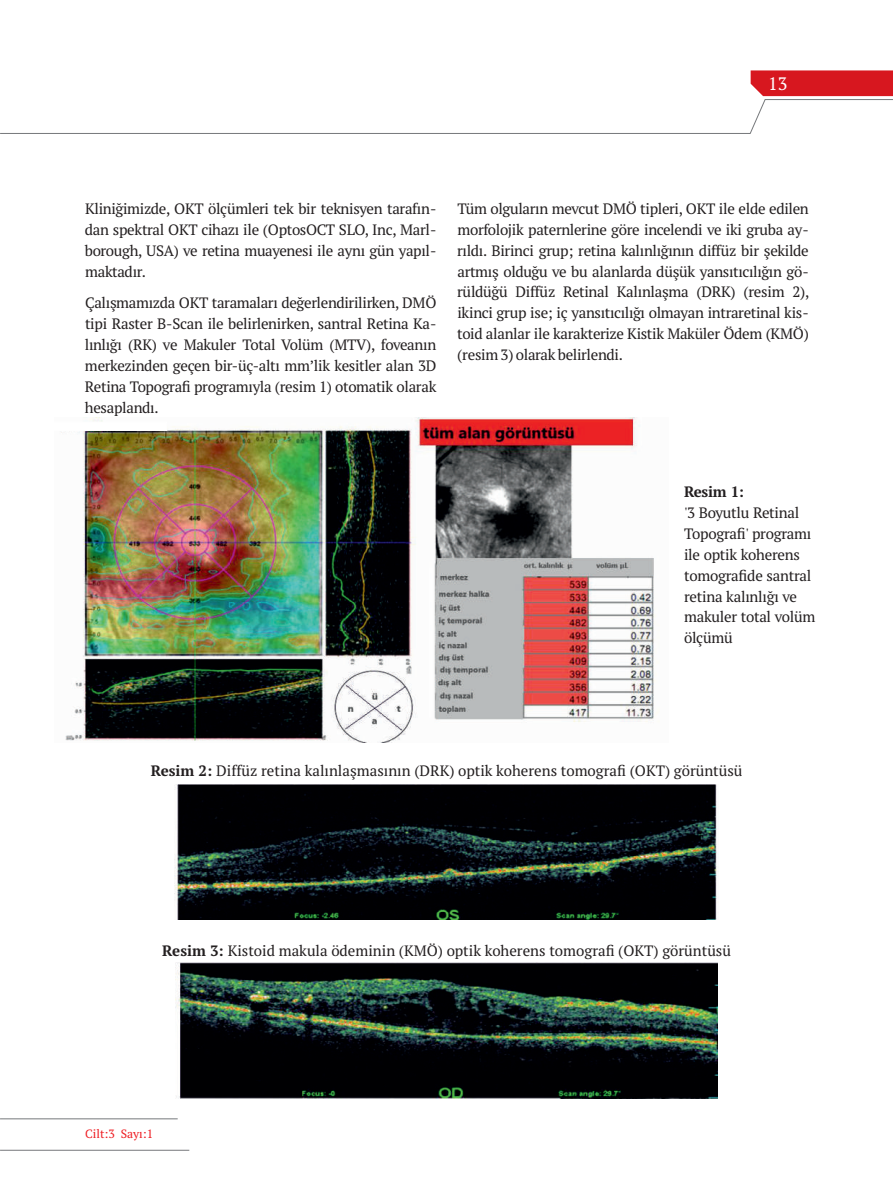
<style>
.page{position:relative;width:893px;height:1191px;background:#fff}
.page>*{position:absolute;margin:0;border:0;box-sizing:border-box;transform-origin:0 0}
.t1{font:18px "PT Serif";color:#fff}
.t2{font:15px/20.9px "PT Serif";letter-spacing:-.015em;color:#231f20;text-align:justify}
.t3{font:700 15px "PT Serif";letter-spacing:-.02em;color:#231f20}
.t4{font:12px "PT Serif";color:#ee1d23}
.s1{font-weight:700}
</style>
<div class="page">
<svg style="left:0;top:70px;width:893px;height:64px"></svg>
<hr style="left:0;top:1149px;width:189px;height:1px;background:#76787b">
<hr style="left:0;top:1118px;width:178px;height:1px;background:#76787b">
<img style="left:61px;top:418px;width:597px;height:325px">
<img style="left:175px;top:785px;width:542px;height:134px">
<img style="left:176px;top:962px;width:541px;height:136px">
<svg style="left:61px;top:421px;width:107px;height:10px"></svg>
<p class="t1" style="left:768px;top:76px;width:21px">13</p>
<p class="t2" style="left:85px;top:199px;width:353px">Kliniğimizde, OKT ölçümleri tek bir teknisyen tarafın&shy;dan spektral OKT cihazı ile (OptosOCT SLO, Inc, Marl&shy;borough, USA) ve retina muayenesi ile aynı gün yapıl&shy;maktadır.</p>
<p class="t2" style="left:85px;top:294px;width:353px">Çalışmamızda OKT taramaları değerlendirilirken, DMÖ tipi Raster B-Scan ile belirlenirken, santral Retina Ka&shy;lınlığı (RK) ve Makuler Total Volüm (MTV), foveanın merkezinden geçen bir-üç-altı mm’lik kesitler alan 3D Retina Topografi programıyla (resim 1) otomatik olarak hesaplandı.</p>
<p class="t2" style="left:457px;top:199px;width:354px">Tüm olguların mevcut DMÖ tipleri, OKT ile elde edilen morfolojik paternlerine göre incelendi ve iki gruba ay&shy;rıldı. Birinci grup; retina kalınlığının diffüz bir şekilde artmış olduğu ve bu alanlarda düşük yansıtıcılığın gö&shy;rüldüğü Diffüz Retinal Kalınlaşma (DRK) (resim 2), ikinci grup ise; iç yansıtıcılığı olmayan intraretinal kis&shy;toid alanlar ile karakterize Kistik Maküler Ödem (KMÖ) (resim 3) olarak belirlendi.</p>
<p class="t3" style="left:684px;top:485px;width:62px">Resim 1:</p>
<p class="t2" style="left:684px;top:503px;width:133px;text-align:left">'3 Boyutlu Retinal<br>Topografi' programı ile optik koherens tomografide santral retina kalınlığı ve makuler total volüm ölçümü</p>
<p class="t2" style="left:151px;top:762px;width:593px"><span class="s1">Resim 2:</span> Diffüz retina kalınlaşmasının (DRK) optik koherens tomografi (OKT) görüntüsü</p>
<p class="t2" style="left:162px;top:941px;width:570px"><span class="s1">Resim 3:</span> Kistoid makula ödeminin (KMÖ) optik koherens tomografi (OKT) görüntüsü</p>
<p class="t4" style="left:85px;top:1128px;width:70px">Cilt:3 Sayı:1</p>
</div>
